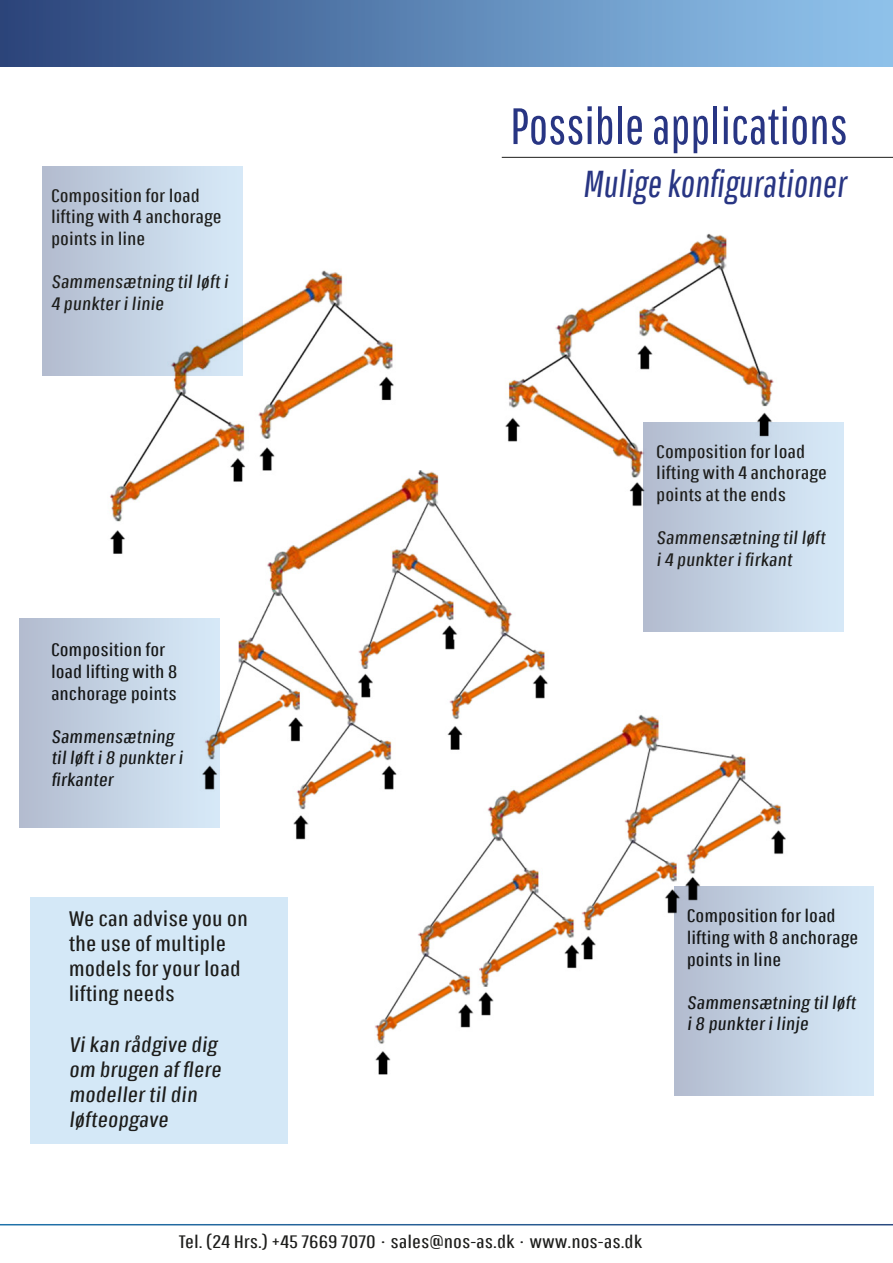
<style>
.page{position:relative;width:893px;height:1263px;background:#fff}
.page>*{position:absolute;margin:0;border:0;box-sizing:border-box;transform-origin:0 0}
.t1{font:51px "Pathway Gothic One";color:#283583}
.t2{font:37.5px "Pathway Gothic One";color:#283583}
.t3{font:21px/25.2px "Pathway Gothic One";color:#1d1d1b;scale:1.3 1}
.t4{font:18px/21.6px "Pathway Gothic One";color:#1d1d1b;scale:1.3 1}
.s1{font-family:"Minion Pro"}
</style>
<div class="page">
<div style="left:0;top:0;width:893px;height:67px;background:linear-gradient(to right,#2a447b,#92c8f1)"></div>
<hr style="left:502px;top:157px;width:391px;height:1px;background:#1d1d1b">
<img style="left:102px;top:225px;width:689px;height:850px">
<svg style="left:43px;top:166px;width:199px;height:209px"></svg>
<div style="left:643px;top:422px;width:200px;height:209px;background:linear-gradient(to right,#b2bbcf,#d7eaf8)"></div>
<div style="left:30px;top:897px;width:258px;height:247px;background:#d4e8f7"></div>
<div style="left:674px;top:887px;width:200px;height:209px;background:linear-gradient(to right,#b0bacd,#d8ecfa)"></div>
<div style="left:20px;top:619px;width:200px;height:209px;background:linear-gradient(to right,#b5bfd3,#d2e4f1)"></div>
<p class="t4" style="left:51px;top:184px;width:133px">Composition for load lifting with 4 anchorage points in line</p>
<p class="t4" style="left:51px;top:271px;width:140px">Sammensætning til løft i<br>4 punkter i linie</p>
<p class="t4" style="left:51px;top:639px;width:99px">Composition for load lifting with 8 anchorage points</p>
<p class="t4" style="left:51px;top:725px;width:105px">Sammensætning til løft i 8 punkter i firkanter</p>
<p class="t3" style="left:69px;top:905px;width:139px">We can advise you on the use of multiple models for your load lifting needs</p>
<p class="t3" style="left:69px;top:1031px;width:121px">Vi kan rådgive dig om brugen af flere modeller til din løfteopgave</p>
<p class="t1" style="left:510px;top:95px;width:339px">Possible applications</p>
<p class="t2" style="left:583px;top:161px;width:270px">Mulige konfigurationer</p>
<p class="t4" style="left:656px;top:440px;width:133px">Composition for load lifting with 4 anchorage points at the ends</p>
<p class="t4" style="left:656px;top:527px;width:133px">Sammensætning til løft i 4 punkter i firkant</p>
<p class="t4" style="left:687px;top:905px;width:134px">Composition for load lifting with 8 anchorage points in line</p>
<p class="t4" style="left:687px;top:991px;width:133px">Sammensætning til løft i 8 punkter i linje</p>
<p class="t4" style="left:179px;top:1231px;width:358px">Tel. (24 Hrs.) +45 7669 7070 <span class="s1">.</span> sales@nos-as.dk <span class="s1">.</span> www.nos-as.dk</p>
</div>
